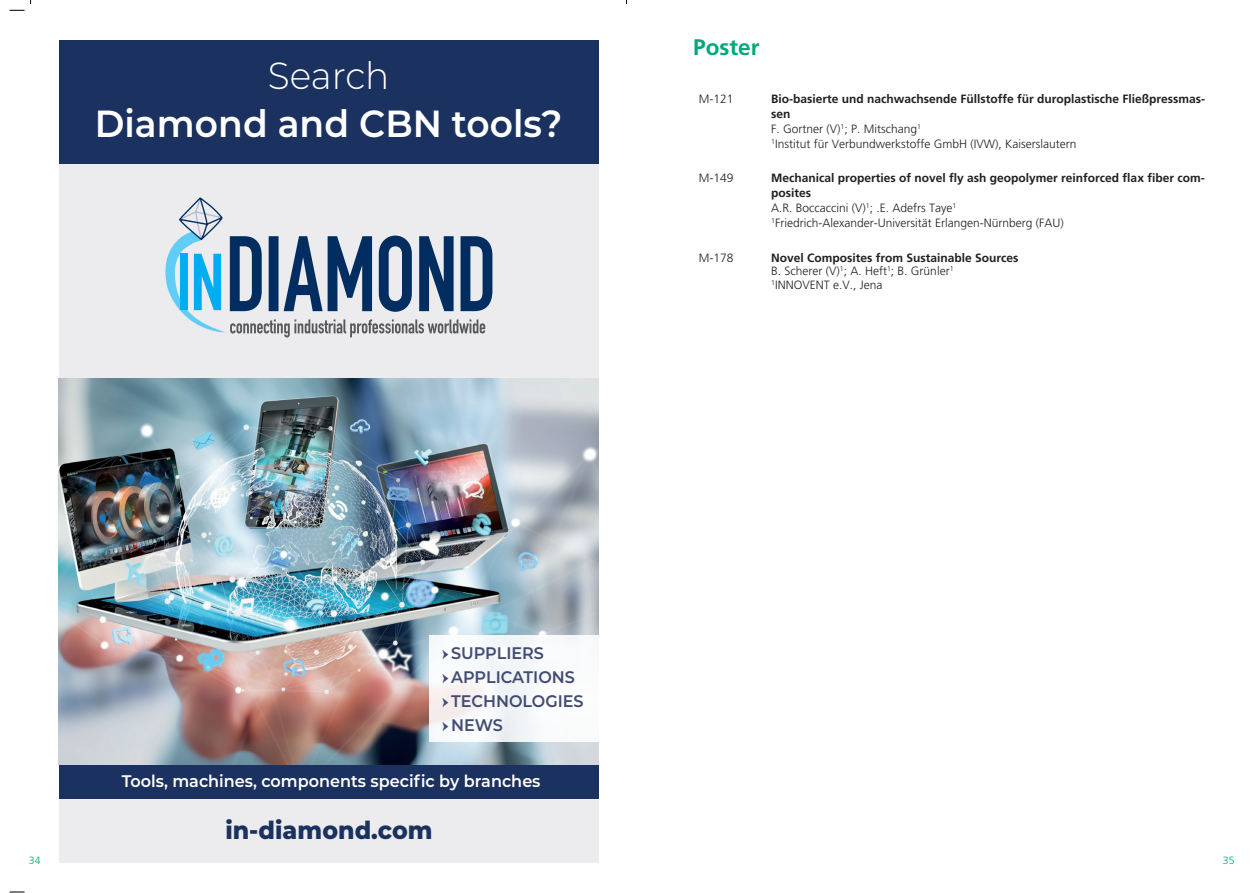
<style>
.page{position:relative;width:1259px;height:893px;background:#fff}
.page>*{position:absolute;margin:0;border:0;box-sizing:border-box;transform-origin:0 0}
.t1{font:600 37.65px "Montserrat";color:#fff;scale:.96 1}
.t2{font:300 37.65px "Montserrat";letter-spacing:-.01em;color:#fff;scale:.96 1}
.t3{font:800 24.75px "Montserrat";color:#1b315f;scale:.96 1}
.t4{font:700 22.5px "Frutiger LT Std";color:#00a77a}
.t5{font:600 16.8px "Montserrat";color:#fff;scale:.96 1}
.t6{font:600 16.8px "Montserrat";color:#424b73;scale:.96 1}
.t7{font:300 12px/15px "Frutiger LT Std";color:#231f20}
.t8{font:300 10.5px "Frutiger LT Std";color:#00a77a}
.s1{font-weight:700}
.s2{font-family:"Minion Pro";font-weight:400}
</style>
<div class="page">
<div style="left:59px;top:40px;width:540px;height:822px;background:#ececee"></div>
<div style="left:59px;top:758px;width:540px;height:41px;background:#1b315f"></div>
<img style="left:59px;top:379px;width:540px;height:385px">
<div style="left:59px;top:40px;width:539px;height:124px;background:#1b315f"></div>
<svg style="left:165px;top:197px;width:327px;height:140px"></svg>
<div style="left:429px;top:636px;width:200px;height:106px;background:#fff"></div>
<svg style="left:10px;top:10px;width:15px;height:1px"></svg>
<svg style="left:10px;top:891px;width:15px;height:2px"></svg>
<h1 class="t2" style="left:268px;top:50px;width:128px">Search</h1>
<h1 class="t1" style="left:95px;top:97px;width:489px">Diamond and CBN tools?</h1>
<h3 class="t4" style="left:693px;top:34px;width:68px">Poster</h3>
<p class="t7" style="left:699px;top:91px;width:36px">M-121</p>
<p class="t7" style="left:771px;top:91px;width:436px"><span class="s1">Bio-basierte und nachwachsende Füllstoffe für duroplastische Fließpressmas&shy;sen<br></span>F. Gortner (V)<sup>1</sup>; P. Mitschang<sup>1<br>1</sup>Institut für Verbundwerkstoffe GmbH (IVW), Kaiserslautern</p>
<p class="t7" style="left:699px;top:171px;width:36px">M-149</p>
<p class="t7" style="left:771px;top:171px;width:435px"><span class="s1">Mechanical properties of novel fly ash geopolymer reinforced flax fiber com&shy;posites<br></span>A.R. Boccaccini (V)<sup>1</sup>; .E. Adefrs Taye<sup>1<br>1</sup>Friedrich-Alexander-Universität Erlangen-Nürnberg (FAU)</p>
<p class="t7" style="left:699px;top:250px;width:36px">M-178</p>
<p class="t7" style="left:771px;top:251px;width:249px;line-height:13.5px"><span class="s1">Novel Composites from Sustainable Sources<br></span>B. Scherer (V)<sup>1</sup>; A. Heft<sup>1</sup>; B. Grünler<sup>1<br>1</sup>INNOVENT e.V., Jena</p>
<h3 class="t6" style="left:442px;top:641px;width:108px"><span class="s2">→</span> SUPPLIERS</h3>
<h3 class="t6" style="left:442px;top:665px;width:140px"><span class="s2">→</span> APPLICATIONS</h3>
<h3 class="t6" style="left:442px;top:689px;width:149px"><span class="s2">→</span> TECHNOLOGIES</h3>
<h3 class="t6" style="left:442px;top:713px;width:65px"><span class="s2">→</span> NEWS</h3>
<h3 class="t5" style="left:122px;top:769px;width:438px">Tools, machines, components specific by branches</h3>
<h2 class="t3" style="left:225px;top:812px;width:217px">in-diamond.com</h2>
<p class="t8" style="left:29px;top:854px;width:13px">34</p>
<p class="t8" style="left:1222px;top:854px;width:13px">35</p>
</div>
